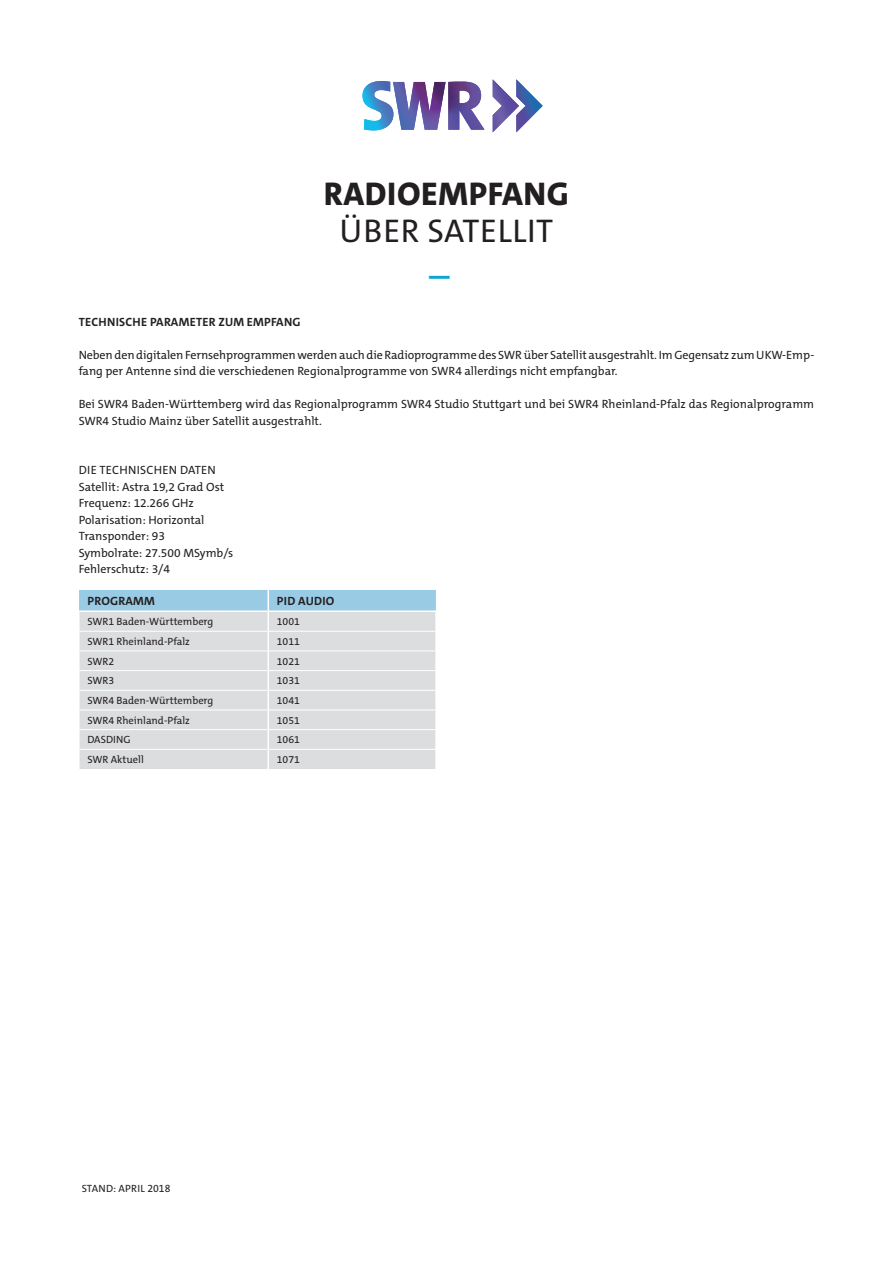
<style>
.page{position:relative;width:893px;height:1263px;background:#fff}
.page>*{position:absolute;margin:0;border:0;box-sizing:border-box;transform-origin:0 0}
._1_HEAD___15plain{font:37.5px "The Mix C5";color:#0ca6cf}
.Titel{font:800 33px "The Mix C5";letter-spacing:.02em;color:#231f20}
.Titel-2{font:33px "The Mix C5";letter-spacing:.02em;color:#231f20}
._00_Fließtext{font:12px/16.5px "The Mix C5";color:#231f20}
._00_Fließtext-2{font:700 12px "The Mix C5";letter-spacing:.02em;color:#231f20}
._00_Fließtext-3{font:12px "The Mix C5";letter-spacing:.02em;color:#231f20}
.textTabelle_8_semibo{font:700 12px "The Mix C5";letter-spacing:.02em;color:#231f20}
.textTabelle_7{font:10.5px "The Mix C5";color:#231f20}
.textTabelle_7-2{font:10.5px "The Mix C5";letter-spacing:.02em;color:#231f20}
</style>
<div class="page">
<svg style="left:362px;top:79px;width:181px;height:53px"></svg>
<svg style="left:79px;top:590px;width:357px;height:179px;background:#d6dce1"></svg>
<p class="Titel" style="left:324px;top:173px;width:246px">RADIOEMPFANG</p>
<p class="Titel-2" style="left:340px;top:210px;width:215px">ÜBER SATELLIT</p>
<p class="_1_HEAD___15plain" style="left:429px;top:254px;width:22px">–</p>
<p class="_00_Fließtext-2" style="left:79px;top:314px;width:223px">TECHNISCHE PARAMETER ZUM EMPFANG</p>
<p class="_00_Fließtext" style="left:79px;top:347px;width:737px">Neben den digitalen Fernsehprogrammen werden auch die Radioprogramme des SWR über Satellit ausgestrahlt. Im Gegensatz zum UKW-Emp&shy;fang per Antenne sind die verschiedenen Regionalprogramme von SWR4 allerdings nicht empfangbar.</p>
<p class="_00_Fließtext" style="left:79px;top:396px;width:737px">Bei SWR4 Baden-Württemberg wird das Regionalprogramm SWR4 Studio Stuttgart und bei SWR4 Rheinland-Pfalz das Regionalprogramm<br>SWR4 Studio Mainz über Satellit ausgestrahlt.</p>
<p class="_00_Fließtext-3" style="left:79px;top:463px;width:139px">DIE TECHNISCHEN DATEN</p>
<p class="_00_Fließtext" style="left:79px;top:479px;width:147px">Satellit: Astra 19,2 Grad Ost</p>
<p class="_00_Fließtext" style="left:79px;top:495px;width:117px">Frequenz: 12.266 GHz</p>
<p class="_00_Fließtext" style="left:79px;top:512px;width:127px">Polarisation: Horizontal</p>
<p class="_00_Fließtext" style="left:79px;top:528px;width:88px">Transponder: 93</p>
<p class="_00_Fließtext" style="left:79px;top:545px;width:156px">Symbolrate: 27.500 MSymb/s</p>
<p class="_00_Fließtext" style="left:79px;top:561px;width:93px">Fehlerschutz: 3/4</p>
<p class="textTabelle_8_semibo" style="left:88px;top:593px;width:69px">PROGRAMM</p>
<p class="textTabelle_8_semibo" style="left:277px;top:593px;width:59px">PID AUDIO</p>
<p class="textTabelle_7" style="left:88px;top:615px;width:127px">SWR1 Baden-Württemberg</p>
<p class="textTabelle_7" style="left:277px;top:615px;width:25px">1001</p>
<p class="textTabelle_7" style="left:88px;top:635px;width:104px">SWR1 Rheinland-Pfalz</p>
<p class="textTabelle_7" style="left:277px;top:635px;width:25px">1011</p>
<p class="textTabelle_7" style="left:88px;top:654px;width:28px">SWR2</p>
<p class="textTabelle_7" style="left:277px;top:654px;width:25px">1021</p>
<p class="textTabelle_7" style="left:88px;top:674px;width:28px">SWR3</p>
<p class="textTabelle_7" style="left:277px;top:674px;width:25px">1031</p>
<p class="textTabelle_7" style="left:88px;top:694px;width:127px">SWR4 Baden-Württemberg</p>
<p class="textTabelle_7" style="left:277px;top:694px;width:25px">1041</p>
<p class="textTabelle_7" style="left:88px;top:713px;width:104px">SWR4 Rheinland-Pfalz</p>
<p class="textTabelle_7" style="left:277px;top:713px;width:25px">1051</p>
<p class="textTabelle_7" style="left:88px;top:733px;width:45px">DASDING</p>
<p class="textTabelle_7" style="left:277px;top:733px;width:25px">1061</p>
<p class="textTabelle_7" style="left:88px;top:753px;width:58px">SWR Aktuell</p>
<p class="textTabelle_7" style="left:277px;top:753px;width:25px">1071</p>
<p class="textTabelle_7-2" style="left:82px;top:1182px;width:90px">STAND: APRIL 2018</p>
</div>
